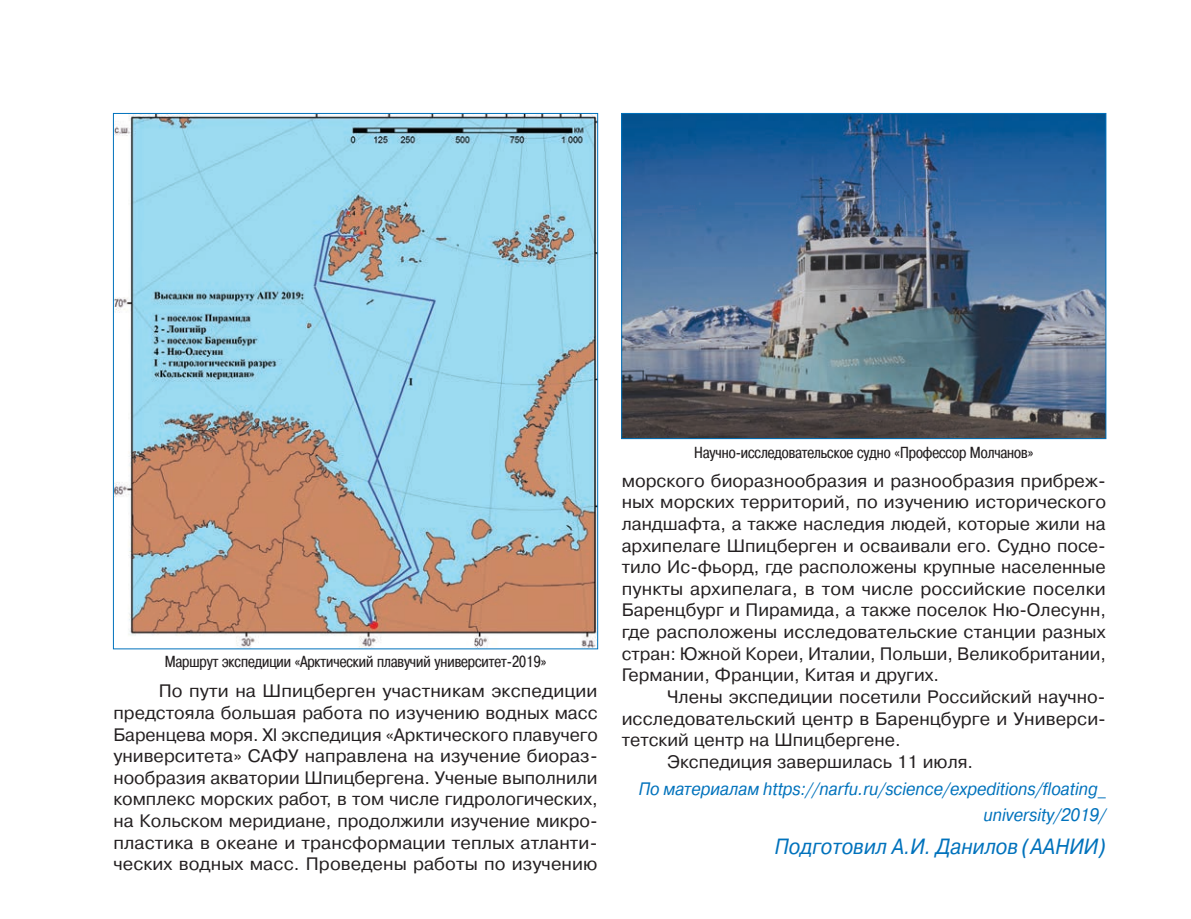
<style>
.page{position:relative;width:1191px;height:919px;background:#fff}
.page>*{position:absolute;margin:0;border:0;box-sizing:border-box;transform-origin:0 0}
.Автор{font:italic 22px "Pragmatica C";color:#0072bc;scale:.9 1}
.Основной_текст{font:18px/21.6px "Pragmatica C";color:#231f20;text-align:justify}
.Автор-2{font:italic 18px/26.4px "Pragmatica C";color:#0072bc;text-align:right;scale:.9 1}
.Подрисуночная{font:16px "Pragmatica Cond C";color:#231f20}
</style>
<div class="page">
<img style="left:115px;top:115px;width:481px;height:532px">
<img style="left:623px;top:115px;width:481px;height:322px">
<div style="left:621px;top:113px;width:485px;height:326px;border:1px solid #0072bc"></div>
<p class="Подрисуночная" style="left:165px;top:652px;width:383px">Маршрут экспедиции «Арктический плавучий университет-2019»</p>
<p class="Основной_текст" style="left:113px;top:680px;width:486px;text-indent:45px">По пути на Шпицберген участникам экспедиции предстояла большая работа по изучению водных масс Баренцева моря. XI экспедиция «Арктического плавучего университета» САФУ направлена на изучение биораз&shy;нообразия акватории Шпицбергена. Ученые выполнили комплекс морских работ, в том числе гидрологических, на Кольском меридиане, продолжили изучение микро&shy;пластика в океане и трансформации теплых атланти&shy;ческих водных масс. Проведены работы по изучению</p>
<p class="Подрисуночная" style="left:694px;top:443px;width:340px">Научно-исследовательское судно «Профессор Молчанов»</p>
<p class="Основной_текст" style="left:621px;top:470px;width:486px">морского биоразнообразия и разнообразия прибреж&shy;ных морских территорий, по изучению исторического ландшафта, а также наследия людей, которые жили на архипелаге Шпицберген и осваивали его. Судно посе&shy;тило Ис-фьорд, где расположены крупные населенные пункты архипелага, в том числе российские поселки Баренцбург и Пирамида, а также поселок Ню-Олесунн, где расположены исследовательские станции разных стран: Южной Кореи, Италии, Польши, Великобритании, Германии, Франции, Китая и других.</p>
<p class="Основной_текст" style="left:621px;top:686px;width:486px;text-indent:45px">Члены экспедиции посетили Российский научно&shy;исследовательский центр в Баренцбурге и Универси&shy;тетский центр на Шпицбергене.</p>
<p class="Основной_текст" style="left:667px;top:750px;width:307px">Экспедиция завершилась 11 июля.</p>
<p class="Автор-2" style="left:638px;top:775px;width:520px">По материалам https://narfu.ru/science/expeditions/floating_ university/2019/</p>
<p class="Автор" style="left:774px;top:833px;width:369px">Подготовил А.И. Данилов (ААНИИ)</p>
</div>
